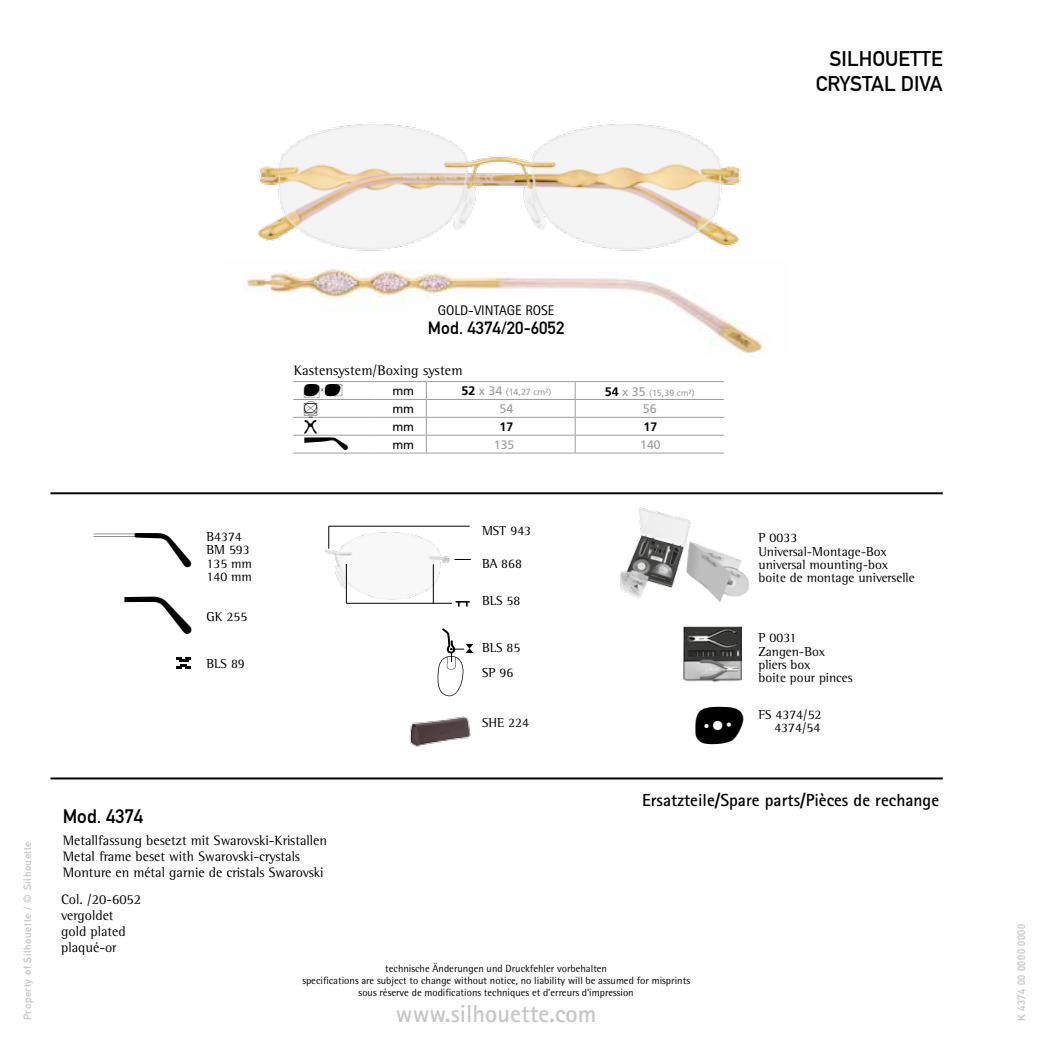
<style>
.page{position:relative;width:1042px;height:1042px;background:#fff}
.page>*{position:absolute;margin:0;border:0;box-sizing:border-box;transform-origin:0 0}
.t1{font:46.55px "Silhouette Font";color:#000}
.t2{font:41.65px "Silhouette Font";color:#000}
.t3{font:700 24.5px "Rotis Sans Serif";color:#c6c6c6}
.t4{font:21px/25.2px "DIN Mittelschrift";color:#000;text-align:right}
.t5{font:21px "Silhouette Font";color:#000}
.t6{font:19.25px "DIN Mittelschrift";color:#000}
.t7{font:700 17.5px "Rotis Sans Serif";color:#000}
.t8{font:17.5px "DIN Mittelschrift";color:#000}
.t9{font:17.5px "Silhouette Font";color:#000}
.t10{font:15.75px "Silhouette Font";color:#000}
.t11{font:14.17px "Rotis Semi Serif";letter-spacing:.01em;color:#000}
.t12{font:14px/15.8px "Rotis Semi Serif";color:#000}
.t13{font:14px "Rotis Sans Serif";color:#000}
.t14{font:13.3px/13.3px "Rotis Semi Serif";color:#000}
.t15{font:12.42px "Frutiger";color:#9d9d9c}
.t16{font:12.25px "Frutiger";color:#000}
.t17{font:12.25px "Frutiger";color:#9d9d9c}
.t18{font:700 12.25px "Frutiger";color:#000}
.t19{font:10.5px/12.2px "Rotis Semi Sans";color:#000;text-align:center}
.t20{font:10.5px "DIN Mittelschrift";letter-spacing:.05em;color:#c6c6c6}
.t21{font:8.92px "Frutiger";color:#9d9d9c}
.s1{font-weight:700;font-size:12.42px;color:#000}
.s2{font-size:12.42px}
</style>
<div class="page">
<img style="left:246px;top:269px;width:517px;height:85px">
<hr style="left:50px;top:777px;width:893px;height:2px;background:#000">
<hr style="left:50px;top:492px;width:893px;height:2px;background:#000">
<img style="left:326px;top:528px;width:126px;height:75px">
<svg style="left:456px;top:601px;width:14px;height:5px"></svg>
<hr style="left:433px;top:564px;width:1px;height:39px;background:#000">
<hr style="left:346px;top:603px;width:106px;height:1px;background:#000">
<hr style="left:346px;top:564px;width:1px;height:39px;background:#000">
<hr style="left:329px;top:526px;width:141px;height:1px;background:#000">
<svg style="left:328px;top:526px;width:1px;height:23px"></svg>
<svg style="left:438px;top:628px;width:35px;height:68px"></svg>
<img style="left:683px;top:627px;width:58px;height:54px">
<img style="left:409px;top:716px;width:62px;height:31px">
<svg style="left:177px;top:657px;width:14px;height:11px"></svg>
<img style="left:257px;top:124px;width:484px;height:127px">
<svg style="left:454px;top:559px;width:17px;height:1px"></svg>
<hr style="left:293px;top:381px;width:81px;height:1px;background:#a19b96">
<hr style="left:374px;top:381px;width:52px;height:1px;background:#a19b96">
<hr style="left:426px;top:381px;width:149px;height:1px;background:#a19b96">
<hr style="left:575px;top:381px;width:149px;height:1px;background:#a19b96">
<hr style="left:293px;top:399px;width:81px;height:1px;background:#a19b96">
<hr style="left:374px;top:399px;width:52px;height:1px;background:#a19b96">
<hr style="left:426px;top:399px;width:149px;height:1px;background:#a19b96">
<hr style="left:575px;top:399px;width:149px;height:1px;background:#a19b96">
<hr style="left:293px;top:417px;width:81px;height:1px;background:#a19b96">
<hr style="left:374px;top:417px;width:52px;height:1px;background:#a19b96">
<hr style="left:426px;top:417px;width:149px;height:1px;background:#a19b96">
<hr style="left:575px;top:417px;width:149px;height:1px;background:#a19b96">
<hr style="left:293px;top:435px;width:81px;height:1px;background:#a19b96">
<hr style="left:374px;top:435px;width:52px;height:1px;background:#a19b96">
<hr style="left:426px;top:435px;width:149px;height:1px;background:#a19b96">
<svg style="left:426px;top:382px;width:1px;height:71px"></svg>
<hr style="left:293px;top:453px;width:81px;height:1px;background:#a19b96">
<hr style="left:374px;top:453px;width:52px;height:1px;background:#a19b96">
<hr style="left:426px;top:453px;width:149px;height:1px;background:#a19b96">
<hr style="left:575px;top:435px;width:149px;height:1px;background:#a19b96">
<svg style="left:575px;top:382px;width:1px;height:71px"></svg>
<hr style="left:575px;top:453px;width:149px;height:1px;background:#a19b96">
<img style="left:695px;top:543px;width:54px;height:59px">
<img style="left:620px;top:507px;width:75px;height:91px">
<h3 class="t4" style="left:816px;top:46px;width:128px">SILHOUETTE<br>CRYSTAL DIVA</h3>
<p class="t13" style="left:438px;top:302px;width:118px">GOLD-VINTAGE ROSE</p>
<h3 class="t8" style="left:428px;top:317px;width:138px">Mod. 4374/20-6052</h3>
<p class="t11" style="left:294px;top:361px;width:170px">Kastensystem/Boxing system</p>
<h3 class="t9" style="left:304px;top:382px;width:42px">z</h3>
<p class="t16" style="left:392px;top:384px;width:23px">mm</p>
<p class="t21" style="left:461px;top:387px;width:91px"><span class="s1">52</span> <span class="s2">x 34</span> (14,27 cm²)</p>
<p class="t21" style="left:605px;top:387px;width:91px"><span class="s1">54</span> <span class="s2">x 35</span> (15,39 cm²)</p>
<h3 class="t5" style="left:304px;top:398px;width:16px">t</h3>
<p class="t16" style="left:392px;top:402px;width:23px">mm</p>
<p class="t15" style="left:499px;top:402px;width:15px">54</p>
<p class="t15" style="left:643px;top:402px;width:15px">56</p>
<h3 class="t9" style="left:304px;top:418px;width:15px">h</h3>
<p class="t10" style="left:304px;top:436px;width:46px">b</p>
<p class="t16" style="left:392px;top:419px;width:23px">mm</p>
<p class="t18" style="left:499px;top:419px;width:15px">17</p>
<p class="t18" style="left:643px;top:419px;width:15px">17</p>
<p class="t16" style="left:392px;top:437px;width:23px">mm</p>
<p class="t17" style="left:494px;top:437px;width:22px">135</p>
<p class="t17" style="left:640px;top:437px;width:22px">140</p>
<p class="t20" style="left:21px;top:1020px;width:180px;rotate:-90deg">Property of Silhouette / © Silhouette</p>
<h2 class="t2" style="left:93px;top:528px;width:101px">y</h2>
<h1 class="t1" style="left:124px;top:591px;width:71px">x</h1>
<p class="t14" style="left:206px;top:530px;width:47px">B4374<br>BM 593<br>135 mm<br>140 mm</p>
<p class="t14" style="left:206px;top:610px;width:42px">GK 255</p>
<p class="t14" style="left:206px;top:656px;width:40px">BLS 89</p>
<h3 class="t6" style="left:63px;top:804px;width:82px">Mod. 4374</h3>
<p class="t12" style="left:63px;top:833px;width:266px">Metallfassung besetzt mit Swarovski-Kristallen<br>Metal frame beset with Swarovski-crystals<br>Monture en métal garnie de cristals Swarovski</p>
<p class="t12" style="left:61px;top:891px;width:81px">Col. /20-6052 vergoldet gold plated plaqué-or</p>
<p class="t14" style="left:482px;top:524px;width:51px">MST 943</p>
<p class="t14" style="left:482px;top:556px;width:41px">BA 868</p>
<p class="t14" style="left:482px;top:594px;width:40px">BLS 58</p>
<p class="t14" style="left:482px;top:635px;width:40px;line-height:25px">BLS 85<br>SP 96</p>
<p class="t14" style="left:482px;top:715px;width:48px">SHE 224</p>
<h1 class="t1" style="left:694px;top:700px;width:51px">j</h1>
<p class="t14" style="left:758px;top:531px;width:158px">P 0033<br>Universal-Montage-Box universal mounting-box boite de montage universelle</p>
<p class="t14" style="left:758px;top:631px;width:96px">P 0031<br>Zangen-Box pliers box<br>boite pour pinces</p>
<p class="t14" style="left:758px;top:707px;width:64px;text-align:right">FS 4374/52<br>4374/54</p>
<h3 class="t7" style="left:642px;top:789px;width:299px">Ersatzteile/Spare parts/Pièces de rechange</h3>
<p class="t19" style="left:302px;top:962px;width:389px">technische Änderungen und Druckfehler vorbehalten<br>specifications are subject to change without notice, no liability will be assumed for misprints sous réserve de modifications techniques et d'erreurs d'impression</p>
<h3 class="t3" style="left:396px;top:998px;width:202px">www.silhouette.com</h3>
<p class="t20" style="left:1015px;top:1021px;width:98px;rotate:-90deg">K 4374 00 0000 0000</p>
</div>
